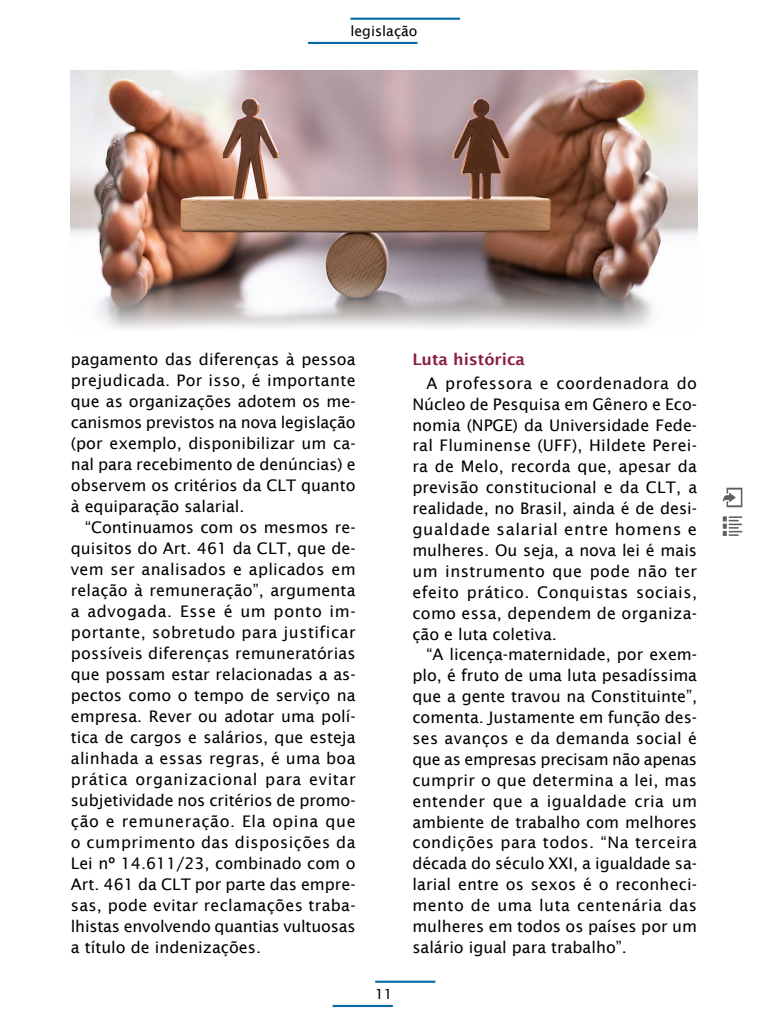
<style>
.page{position:relative;width:768px;height:1024px;background:#fff}
.page>*{position:absolute;margin:0;border:0;box-sizing:border-box;transform-origin:0 0}
.t1{font:16px/21px "Lucida Sans";color:#000;text-align:justify}
.t2{font:600 16px "Lucida Sans";color:#8a1f3e}
.t3{font:14px "Lucida Sans";color:#000}
</style>
<div class="page">
<hr style="left:350px;top:18px;width:110px;height:2px;background:#046aa8">
<hr style="left:308px;top:42px;width:110px;height:2px;background:#046aa8">
<hr style="left:375px;top:981px;width:60px;height:2px;background:#046aa8">
<hr style="left:333px;top:1005px;width:60px;height:2px;background:#046aa8">
<svg style="left:723px;top:488px;width:19px;height:19px"></svg>
<svg style="left:723px;top:516px;width:19px;height:20px"></svg>
<img style="left:71px;top:71px;width:626px;height:258px">
<p class="t3" style="left:350px;top:23px;width:69px">legislação</p>
<p class="t1" style="left:71px;top:349px;width:286px">pagamento das diferenças à pessoa prejudicada. Por isso, é importante que as organizações adotem os me&shy;canismos previstos na nova legislação (por exemplo, disponibilizar um ca&shy;nal para recebimento de denúncias) e observem os critérios da CLT quanto à equiparação salarial.</p>
<p class="t1" style="left:71px;top:517px;width:286px;text-indent:14px">“Continuamos com os mesmos re&shy;quisitos do Art. 461 da CLT, que de&shy;vem ser analisados e aplicados em relação à remuneração”, argumenta a advogada. Esse é um ponto im&shy;portante, sobretudo para justificar possíveis diferenças remuneratórias que possam estar relacionadas a as&shy;pectos como o tempo de serviço na empresa. Rever ou adotar uma polí&shy;tica de cargos e salários, que esteja alinhada a essas regras, é uma boa prática organizacional para evitar subjetividade nos critérios de promo&shy;ção e remuneração. Ela opina que o cumprimento das disposições da Lei nº 14.611/23, combinado com o Art. 461 da CLT por parte das empre&shy;sas, pode evitar reclamações traba&shy;lhistas envolvendo quantias vultuosas a título de indenizações.</p>
<p class="t3" style="left:375px;top:986px;width:19px">11</p>
<p class="t2" style="left:412px;top:350px;width:114px">Luta histórica</p>
<p class="t1" style="left:412px;top:373px;width:286px;text-align:left;text-indent:14px">A professora e coordenadora do Núcleo de Pesquisa em Gênero e Eco&shy;nomia (NPGE) da Universidade Fede&shy;ral Fluminense (UFF), Hildete Perei--- ra de Melo, recorda que, apesar da previsão constitucional e da CLT, a realidade, no Brasil, ainda é de desi&shy;gualdade salarial entre homens e mulheres. Ou seja, a nova lei é mais um instrumento que pode não ter efeito prático. Conquistas sociais, como essa, dependem de organiza&shy;ção e luta coletiva.</p>
<p class="t1" style="left:412px;top:644px;width:286px;text-indent:14px">“A licença-maternidade, por exem&shy;plo, é fruto de uma luta pesadíssima que a gente travou na Constituinte”, comenta. Justamente em função des&shy;ses avanços e da demanda social é que as empresas precisam não apenas cumprir o que determina a lei, mas entender que a igualdade cria um ambiente de trabalho com melhores condições para todos. “Na terceira década do século XXI, a igualdade sa&shy;larial entre os sexos é o reconheci&shy;mento de uma luta centenária das mulheres em todos os países por um salário igual para trabalho”.</p>
</div>
